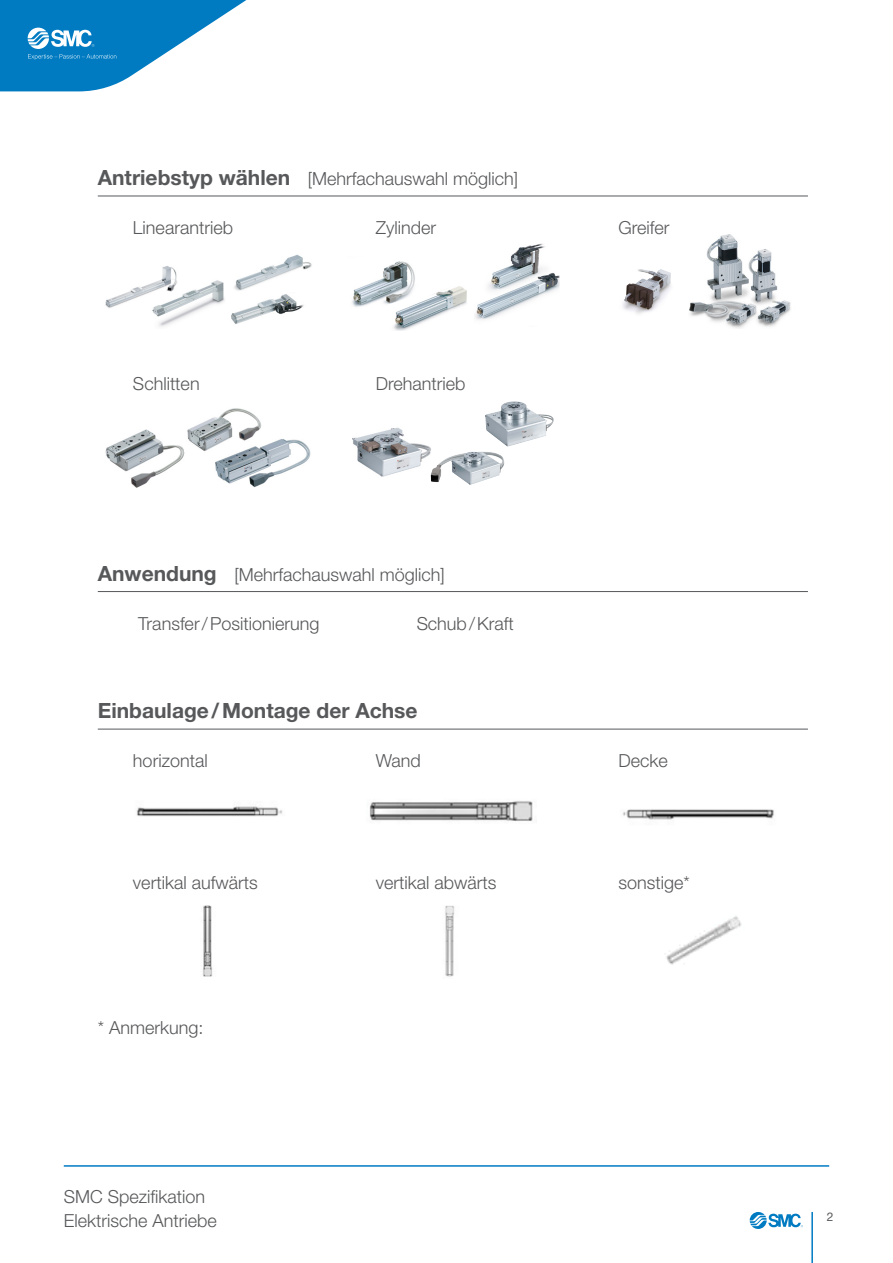
<style>
.page{position:relative;width:893px;height:1263px;background:#fff}
.page>*{position:absolute;margin:0;border:0;box-sizing:border-box;transform-origin:0 0}
.t1{font:700 21px "Helvetica Neue LT Std";color:#57585a}
.t2{font:300 18px "Helvetica Neue LT Std";color:#57585a}
.t3{font:12px "Helvetica Neue LT Std";color:#57585a}
.s1{font-weight:700;font-size:21px}
</style>
<div class="page">
<hr style="left:64px;top:1165px;width:765px;height:2px;background:#007bc2">
<svg style="left:750px;top:1212px;width:53px;height:17px"></svg>
<hr style="left:811px;top:1212px;width:2px;height:51px;background:#007bc2">
<hr style="left:98px;top:591px;width:710px;height:1px;background:#57585a">
<hr style="left:98px;top:196px;width:710px;height:1px;background:#57585a">
<hr style="left:98px;top:729px;width:710px;height:1px;background:#57585a">
<svg style="left:0;top:0;width:247px;height:91px"></svg>
<img style="left:105px;top:266px;width:64px;height:42px">
<img style="left:234px;top:254px;width:78px;height:37px">
<img style="left:145px;top:267px;width:80px;height:60px">
<img style="left:352px;top:261px;width:63px;height:46px">
<img style="left:385px;top:279px;width:82px;height:52px">
<img style="left:475px;top:243px;width:84px;height:77px">
<img style="left:231px;top:294px;width:73px;height:30px">
<img style="left:485px;top:401px;width:69px;height:45px">
<img style="left:352px;top:427px;width:79px;height:51px">
<img style="left:105px;top:430px;width:80px;height:58px">
<img style="left:187px;top:408px;width:74px;height:43px">
<img style="left:431px;top:451px;width:73px;height:34px">
<img style="left:689px;top:234px;width:102px;height:94px">
<img style="left:622px;top:269px;width:49px;height:45px">
<img style="left:214px;top:438px;width:97px;height:50px">
<img style="left:136px;top:806px;width:147px;height:11px">
<img style="left:203px;top:905px;width:9px;height:72px">
<img style="left:445px;top:905px;width:10px;height:72px">
<img style="left:666px;top:916px;width:76px;height:49px">
<img style="left:369px;top:801px;width:164px;height:20px">
<img style="left:623px;top:809px;width:151px;height:11px">
<p class="t2" style="left:98px;top:168px;width:422px"><span class="s1">Antriebstyp wählen</span> [Mehrfachauswahl möglich]</p>
<p class="t2" style="left:133px;top:217px;width:102px">Linearantrieb</p>
<p class="t2" style="left:376px;top:217px;width:62px">Zylinder</p>
<p class="t2" style="left:133px;top:372px;width:68px">Schlitten</p>
<p class="t2" style="left:376px;top:372px;width:91px">Drehantrieb</p>
<p class="t2" style="left:98px;top:563px;width:348px"><span class="s1">Anwendung</span> [Mehrfachauswahl möglich]</p>
<p class="t2" style="left:138px;top:612px;width:183px">Transfer/Positionierung</p>
<p class="t2" style="left:417px;top:612px;width:99px">Schub/Kraft</p>
<p class="t1" style="left:98px;top:698px;width:321px">Einbaulage/Montage der Achse</p>
<p class="t2" style="left:133px;top:750px;width:76px">horizontal</p>
<p class="t2" style="left:376px;top:750px;width:46px">Wand</p>
<p class="t2" style="left:133px;top:872px;width:126px">vertikal aufwärts</p>
<p class="t2" style="left:98px;top:1016px;width:107px">* Anmerkung:</p>
<p class="t2" style="left:64px;top:1185px;width:143px">SMC Spezifikation</p>
<p class="t2" style="left:64px;top:1209px;width:155px">Elektrische Antriebe</p>
<p class="t2" style="left:376px;top:872px;width:122px">vertikal abwärts</p>
<p class="t2" style="left:618px;top:217px;width:53px">Greifer</p>
<p class="t2" style="left:618px;top:750px;width:51px">Decke</p>
<p class="t2" style="left:618px;top:872px;width:73px">sonstige*</p>
<p class="t3" style="left:827px;top:1209px;width:8px">2</p>
</div>
